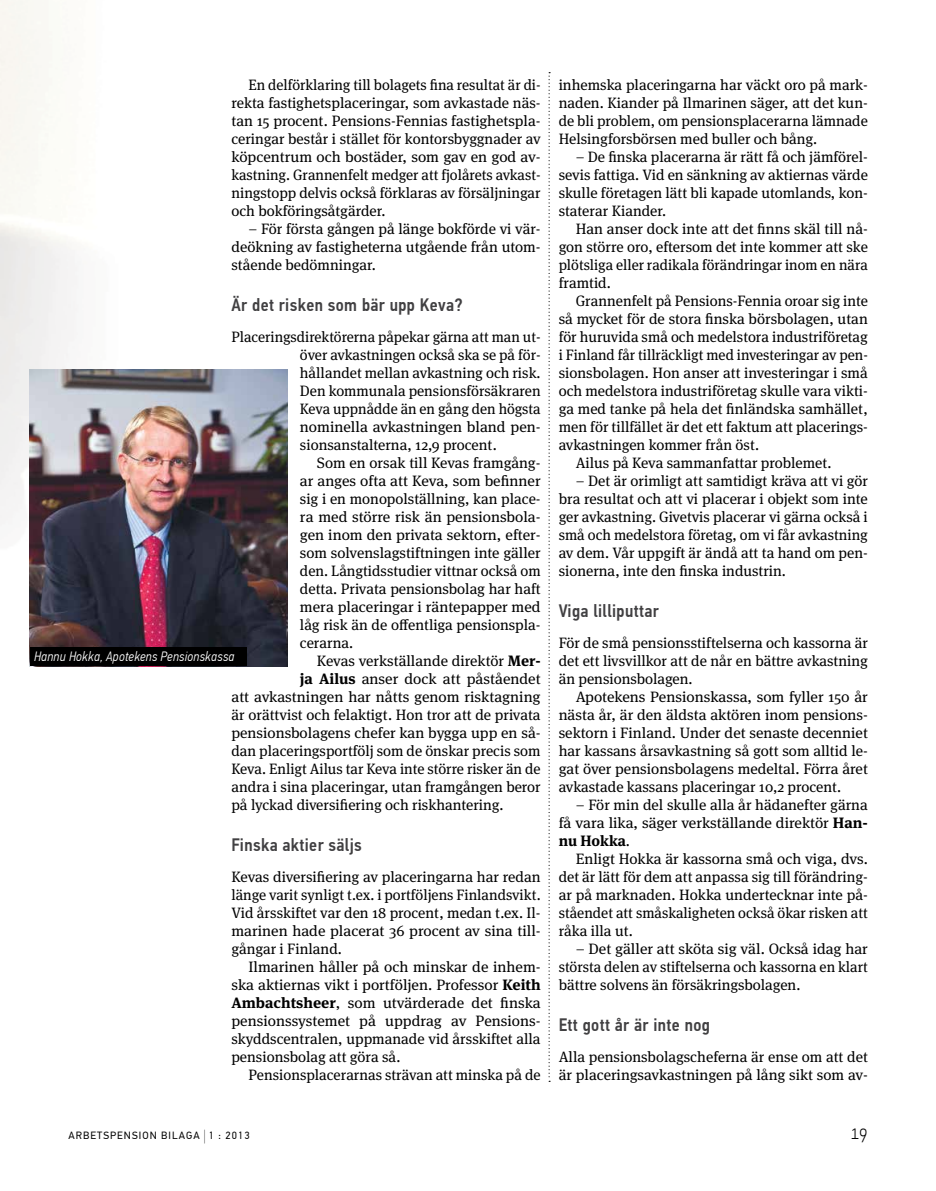
<style>
.page{position:relative;width:936px;height:1191px;background:#fff}
.page>*{position:absolute;margin:0;border:0;box-sizing:border-box;transform-origin:0 0}
.t1{font:100 21px "PF Din Text Cond Pro";color:#000}
.t2{font:500 18px "PF Din Text Cond Pro";letter-spacing:.02em;color:#414042}
.t3{font:15px/18px "Meta Serif OT";color:#000;text-align:justify}
.t4{font:italic 300 13.5px "PF Din Text Cond Pro";letter-spacing:.02em;color:#fff}
.t5{font:10.5px "PF Din Text Pro";letter-spacing:.1em;color:#000}
.s1{font-weight:700}
.s2{font-size:15.75px}
</style>
<div class="page">
<img style="left:0;top:0;width:124px;height:667px">
<img style="left:30px;top:370px;width:257px;height:296px">
<div style="left:30px;top:646px;width:217px;height:19px;background:#000"></div>
<svg style="left:548px;top:72px;width:2px;height:1009px"></svg>
<p class="t3" style="left:231px;top:76px;width:311px;text-indent:17px">En delförklaring till bolagets fina resultat är di&shy;rekta fastighetsplaceringar, som avkastade näs&shy;tan 15 procent. Pensions-Fennias fastighetspla&shy;ceringar består i stället för kontorsbyggnader av köpcentrum och bostäder, som gav en god av&shy;kastning. Grannenfelt medger att fjolårets avkast&shy;ningstopp delvis också förklaras av försäljningar och bokföringsåtgärder.</p>
<p class="t3" style="left:231px;top:220px;width:311px;text-indent:17px">– För första gången på länge bokförde vi vär&shy;deökning av fastigheterna utgående från utom&shy;stående bedömningar.</p>
<p class="t2" style="left:231px;top:294px;width:233px">Är det risken som bär upp Keva?</p>
<p class="t3" style="left:300px;top:328px;width:242px;text-indent:-68px">Placeringsdirektörerna påpekar gärna att man ut&shy;över avkastningen också ska se på för&shy;hållandet mellan avkastning och risk.<br>Den kommunala pensionsförsäkraren Keva uppnådde än en gång den högsta nominella avkastningen bland pen&shy;sionsanstalterna, 12,9 procent.</p>
<p class="t3" style="left:300px;top:454px;width:242px;text-indent:17px">Som en orsak till Kevas framgång&shy;ar anges ofta att Keva, som befinner sig i en monopolställning, kan place&shy;ra med större risk än pensionsbola&shy;gen inom den privata sektorn, efter&shy;som solvenslagstiftningen inte gäller den. Långtidsstudier vittnar också om detta. Privata pensionsbolag har haft mera placeringar i räntepapper med låg risk än de offentliga pensionspla&shy;cerarna.</p>
<p class="t3" style="left:317px;top:652px;width:225px">Kevas verkställande direktör <span class="s1">Mer-</span></p>
<p class="t3" style="left:300px;top:670px;width:242px"><span class="s1">ja Ailus</span> anser dock att påståendet</p>
<p class="t3" style="left:231px;top:688px;width:311px">att avkastningen har nåtts genom risktagning</p>
<p class="t3" style="left:231px;top:706px;width:311px">är orättvist och felaktigt. Hon tror att de privata</p>
<p class="t3" style="left:231px;top:724px;width:311px">pensionsbolagens chefer kan bygga upp en så-</p>
<p class="t3" style="left:231px;top:742px;width:311px">dan placeringsportfölj som de önskar precis som</p>
<p class="t3" style="left:231px;top:760px;width:311px">Keva. Enligt Ailus tar Keva inte större risker än de</p>
<p class="t3" style="left:231px;top:778px;width:311px">andra i sina placeringar, utan framgången beror</p>
<p class="t3" style="left:231px;top:796px;width:274px">på lyckad diversifiering och riskhantering.</p>
<p class="t2" style="left:231px;top:834px;width:132px">Finska aktier säljs</p>
<p class="t3" style="left:231px;top:868px;width:311px">Kevas diversifiering av placeringarna har redan länge varit synligt t.ex. i portföljens Finlandsvikt.<br>Vid årsskiftet var den 18 procent, medan t.ex. Il&shy;marinen hade placerat 36 procent av sina till&shy;gångar i Finland.</p>
<p class="t3" style="left:231px;top:958px;width:311px;text-indent:17px">Ilmarinen håller på och minskar de inhem&shy;ska aktiernas vikt i portföljen. Professor <span class="s1">Keith Ambachtsheer</span>, som utvärderade det finska pensionssystemet på uppdrag av Pensions&shy;skyddscentralen, uppmanade vid årsskiftet alla pensionsbolag att göra så.</p>
<p class="t3" style="left:248px;top:1066px;width:294px">Pensionsplacerarnas strävan att minska på de</p>
<p class="t4" style="left:34px;top:649px;width:202px">Hannu Hokka, Apotekens Pensionskassa</p>
<p class="t3" style="left:558px;top:76px;width:311px">inhemska placeringarna har väckt oro på mark&shy;naden. Kiander på Ilmarinen säger, att det kun&shy;de bli problem, om pensionsplacerarna lämnade Helsingforsbörsen med buller och bång.</p>
<p class="t3" style="left:558px;top:148px;width:311px;text-indent:17px">– De finska placerarna är rätt få och jämförel&shy;sevis fattiga. Vid en sänkning av aktiernas värde skulle företagen lätt bli kapade utomlands, kon&shy;staterar Kiander.</p>
<p class="t3" style="left:558px;top:220px;width:311px;text-indent:17px">Han anser dock inte att det finns skäl till nå&shy;gon större oro, eftersom det inte kommer att ske plötsliga eller radikala förändringar inom en nära framtid.</p>
<p class="t3" style="left:575px;top:292px;width:294px">Grannenfelt på Pensions-Fennia oroar sig inte</p>
<p class="t3" style="left:558px;top:310px;width:311px">så mycket för de stora finska börsbolagen, utan</p>
<p class="t3" style="left:558px;top:328px;width:311px">för huruvida små och medelstora industriföretag</p>
<p class="t3" style="left:558px;top:346px;width:311px">i Finland får tillräckligt med investeringar av pen-</p>
<p class="t3" style="left:558px;top:364px;width:311px">sionsbolagen. Hon anser att investeringar i små</p>
<p class="t3" style="left:558px;top:382px;width:311px">och medelstora industriföretag skulle vara vikti-</p>
<p class="t3" style="left:558px;top:400px;width:311px">ga med tanke på hela det finländska samhället,</p>
<p class="t3" style="left:558px;top:418px;width:311px">men för tillfället är det ett faktum att placerings-</p>
<p class="t3" style="left:558px;top:436px;width:202px">avkastningen kommer från öst.</p>
<p class="t3" style="left:575px;top:454px;width:257px">Ailus på Keva sammanfattar problemet.</p>
<p class="t3" style="left:558px;top:472px;width:311px;text-indent:17px">– Det är orimligt att samtidigt kräva att vi gör bra resultat och att vi placerar i objekt som inte ger avkastning. Givetvis placerar vi gärna också i små och medelstora företag, om vi får avkastning av dem. Vår uppgift är ändå att ta hand om pen&shy;sionerna, inte den finska industrin.</p>
<p class="t2" style="left:558px;top:600px;width:102px">Viga lilliputtar</p>
<p class="t3" style="left:558px;top:634px;width:311px">För de små pensionsstiftelserna och kassorna är det ett livsvillkor att de når en bättre avkastning än pensionsbolagen.</p>
<p class="t3" style="left:558px;top:688px;width:311px;text-indent:17px">Apotekens Pensionskassa, som fyller 150 år nästa år, är den äldsta aktören inom pensions&shy;sektorn i Finland. Under det senaste decenniet har kassans årsavkastning så gott som alltid le&shy;gat över pensionsbolagens medeltal. Förra året avkastade kassans placeringar 10,2 procent.</p>
<p class="t3" style="left:558px;top:796px;width:311px;text-indent:17px">– För min del skulle alla år hädanefter gärna få vara lika, säger verkställande direktör <span class="s1">Han&shy;nu Hokka</span>.</p>
<p class="t3" style="left:558px;top:850px;width:311px;text-indent:17px">Enligt Hokka är kassorna små och viga, dvs. det är lätt för dem att anpassa sig till förändring&shy;ar på marknaden. Hokka undertecknar inte på&shy;ståendet att småskaligheten också ökar risken att råka illa ut.</p>
<p class="t3" style="left:558px;top:940px;width:311px;text-indent:17px">– Det gäller att sköta sig väl. Också idag har största delen av stiftelserna och kassorna en klart bättre solvens än försäkringsbolagen.</p>
<p class="t2" style="left:558px;top:1014px;width:153px">Ett gott år är inte nog</p>
<p class="t3" style="left:558px;top:1048px;width:311px">Alla pensionsbolagscheferna är ense om att det är placeringsavkastningen på lång sikt som av-</p>
<p class="t5" style="left:68px;top:1129px;width:183px">ARBETSPENSION BILAGA <span class="s2">|</span> 1 : 2013</p>
<h1 class="t1" style="left:851px;top:1119px;width:18px">19</h1>
</div>
